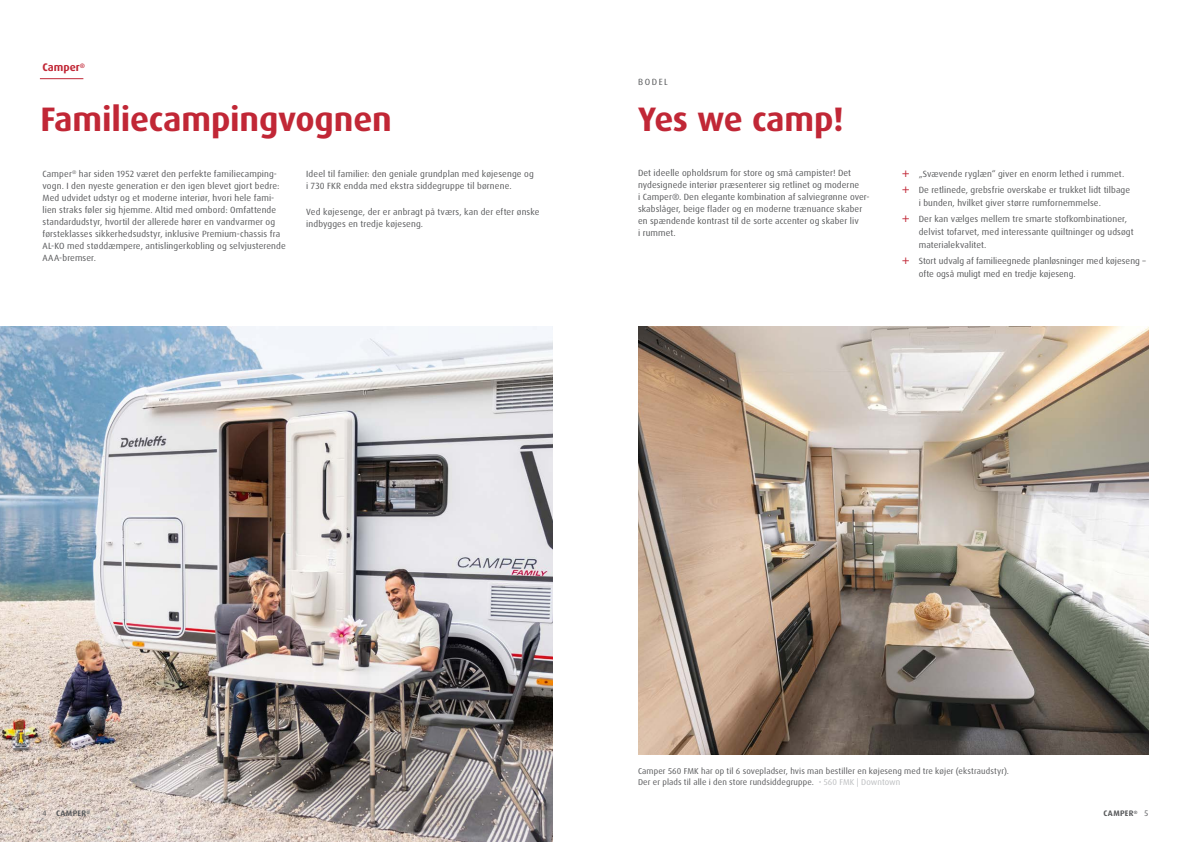
<style>
.page{position:relative;width:1191px;height:842px;background:#fff}
.page>*{position:absolute;margin:0;border:0;box-sizing:border-box;transform-origin:0 0}
.t1{font:700 34px "Dax Pro";letter-spacing:-.005em;color:#c12736}
.t2{font:700 11px "Dax Pro";color:#c12736}
.t3{font:9px/12px "Dax Pro";letter-spacing:.01em;color:#58595b}
.t4{font:8.5px/11px "Dax Pro";letter-spacing:.015em;color:#58595b}
.t5{font:700 8px "Dax Pro";letter-spacing:.045em;color:#58595b}
.s1{color:#bcbec0}
.s2{font-weight:400}
</style>
<div class="page">
<img style="left:0;top:326px;width:553px;height:516px">
<img style="left:638px;top:326px;width:510px;height:428px">
<hr style="left:40px;top:78px;width:43px;height:1px;background:#c12736">
<p class="t2" style="left:43px;top:60px;width:44px">Camper<sup>®</sup></p>
<h1 class="t1" style="left:40px;top:98px;width:353px">Familiecampingvognen</h1>
<p class="t3" style="left:43px;top:168px;width:245px">Camper<sup>®</sup> har siden 1952 været den perfekte familiecamping&shy;vogn. I den nyeste generation er den igen blevet gjort bedre:<br>Med udvidet udstyr og et moderne interiør, hvori hele fami&shy;lien straks føler sig hjemme. Altid med ombord: Omfattende standardudstyr, hvortil der allerede hører en vandvarmer og førsteklasses sikkerhedsudstyr, inklusive Premium-chassis fra AL-KO med støddæmpere, antislingerkobling og selvjusterende AAA-bremser.</p>
<p class="t3" style="left:306px;top:168px;width:229px">Ideel til familier: den geniale grundplan med køjesenge og i 730 FKR endda med ekstra siddegruppe til børnene.</p>
<p class="t3" style="left:306px;top:206px;width:235px">Ved køjesenge, der er anbragt på tværs, kan der efter ønske indbygges en tredje køjeseng.</p>
<p class="t3" style="left:638px;top:76px;width:31px">BODEL</p>
<h1 class="t1" style="left:638px;top:98px;width:207px">Yes we camp!</h1>
<p class="t3" style="left:638px;top:167px;width:233px">Det ideelle opholdsrum for store og små campister! Det nydesignede interiør præsenterer sig retlinet og moderne<br>i Camper®. Den elegante kombination af salviegrønne over&shy;skabslåger, beige flader og en moderne trænuance skaber en spændende kontrast til de sorte accenter og skaber liv<br>i rummet.</p>
<p class="t3" style="left:918px;top:166px;width:213px;line-height:15.8px">„Svævende ryglæn“ giver en enorm lethed i rummet.<br>De retlinede, grebsfrie overskabe er trukket lidt tilbage</p>
<p class="t3" style="left:918px;top:195px;width:210px;line-height:15.8px">i bunden, hvilket giver større rumfornemmelse.<br>Der kan vælges mellem tre smarte stofkombinationer,</p>
<p class="t3" style="left:918px;top:225px;width:216px;line-height:13px">delvist tofarvet, med interessante quiltninger og udsøgt materialekvalitet.</p>
<p class="t3" style="left:918px;top:254px;width:228px;line-height:13px">Stort udvalg af familieegnede planløsninger med køjeseng – ofte også muligt med en tredje køjeseng.</p>
<p class="t4" style="left:638px;top:765px;width:372px">Camper 560 FMK har op til 6 sovepladser, hvis man bestiller en køjeseng med tre køjer (ekstraudstyr).<br>Der er plads til alle i den store rundsiddegruppe. <span class="s1">• 560 FMK | Downtown</span></p>
<p class="t5" style="left:43px;top:808px;width:49px"><span class="s2">4</span> CAMPER<sup>®</sup></p>
<p class="t5" style="left:1103px;top:808px;width:46px">CAMPER<sup>®</sup> <span class="s2">5</span></p>
</div>
